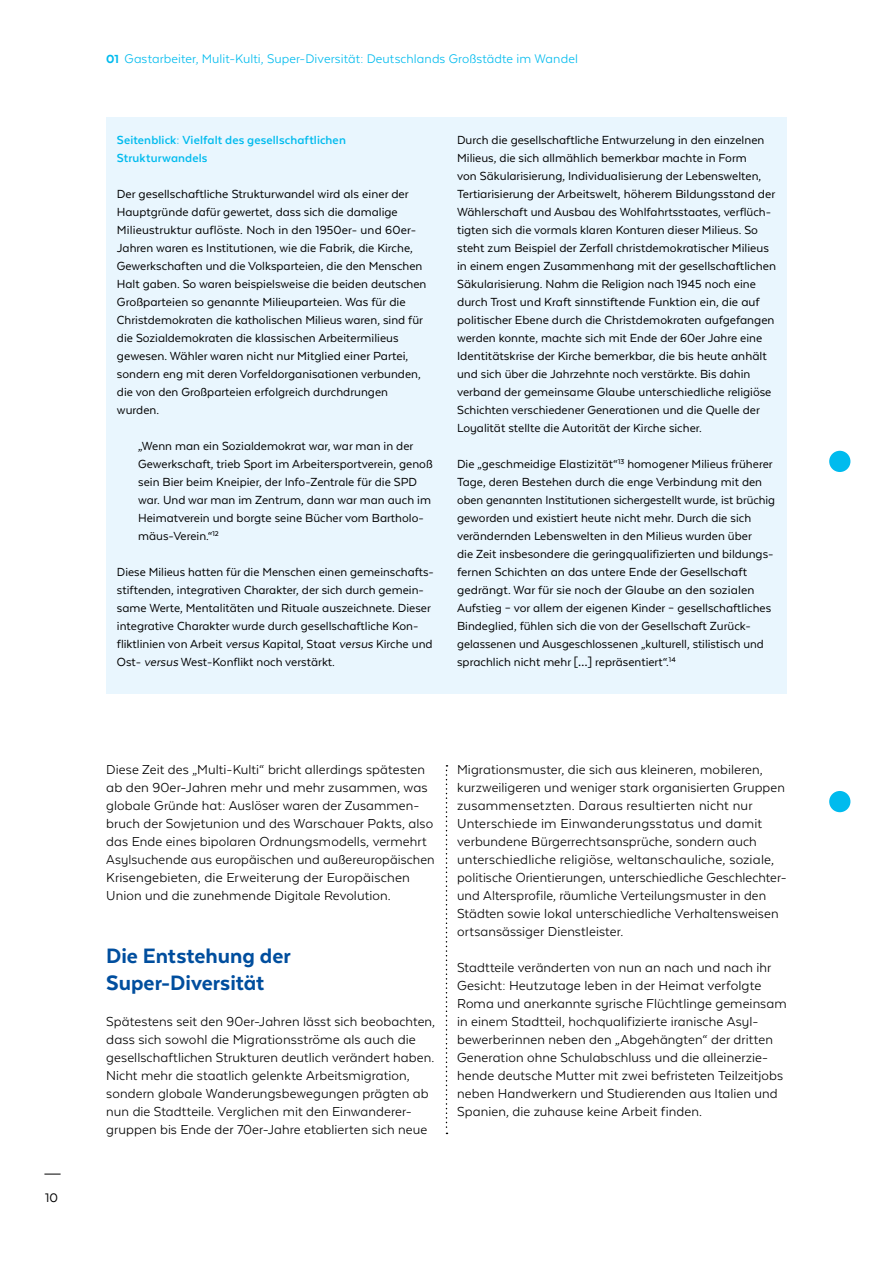
<style>
.page{position:relative;width:893px;height:1263px;background:#fff}
.page>*{position:absolute;margin:0;border:0;box-sizing:border-box;transform-origin:0 0}
.t1{font:800 24px/27px "Texta Alt";color:#004e9e}
.t2{font:15px/18px "Texta Alt";letter-spacing:.005em;color:#000}
.t3{font:14.4px "Texta Alt";letter-spacing:.005em;color:#0be}
.t4{font:14.25px "Texta Alt";color:#000}
.t5{font:13.5px/18px "Texta Alt";color:#000}
.t6{font:700 13.5px/18px "Texta Alt";letter-spacing:.01em;color:#0be}
.s1{font-weight:800;font-size:13.5px}
.s2{font-style:italic}
</style>
<div class="page">
<svg style="left:44px;top:1174px;width:17px;height:1px"></svg>
<div style="left:829px;top:451px;width:21px;height:21px;background:#0be;border-radius:50%"></div>
<div style="left:829px;top:791px;width:21px;height:21px;background:#0be;border-radius:50%"></div>
<div style="left:106px;top:117px;width:681px;height:576px;background:#e9f6fe"></div>
<svg style="left:446px;top:765px;width:1px;height:369px"></svg>
<p class="t4" style="left:45px;top:1190px;width:14px">10</p>
<p class="t3" style="left:106px;top:51px;width:473px"><span class="s1">01</span> Gastarbeiter, Mulit-Kulti, Super-Diversität: Deutschlands Großstädte im Wandel</p>
<p class="t6" style="left:117px;top:131px;width:230px">Seitenblick: Vielfalt des gesellschaftlichen<br>Strukturwandels</p>
<p class="t5" style="left:117px;top:185px;width:311px">Der gesellschaftliche Strukturwandel wird als einer der Hauptgründe dafür gewertet, dass sich die damalige Milieustruktur auflöste. Noch in den 1950er- und 60er-Jahren waren es Institutionen, wie die Fabrik, die Kirche, Gewerkschaften und die Volksparteien, die den Menschen Halt gaben. So waren beispielsweise die beiden deutschen Großparteien so genannte Milieuparteien. Was für die Christdemokraten die katholischen Milieus waren, sind für die Sozialdemokraten die klassischen Arbeitermilieus gewesen. Wähler waren nicht nur Mitglied einer Partei, sondern eng mit deren Vorfeldorganisationen verbunden, die von den Großparteien erfolgreich durchdrungen wurden.</p>
<p class="t5" style="left:138px;top:437px;width:296px">„Wenn man ein Sozialdemokrat war, war man in der Gewerkschaft, trieb Sport im Arbeitersportverein, genoß sein Bier beim Kneipier, der Info-Zentrale für die SPD war. Und war man im Zentrum, dann war man auch im Heimatverein und borgte seine Bücher vom Bartholo&shy;mäus-Verein.“<sup>12</sup></p>
<p class="t5" style="left:117px;top:563px;width:318px">Diese Milieus hatten für die Menschen einen gemeinschafts&shy;stiftenden, integrativen Charakter, der sich durch gemein&shy;same Werte, Mentalitäten und Rituale auszeichnete. Dieser integrative Charakter wurde durch gesellschaftliche Kon&shy;fliktlinien von Arbeit <span class="s2">versus</span> Kapital, Staat <span class="s2">versus</span> Kirche und Ost- <span class="s2">versus</span> West-Konflikt noch verstärkt.</p>
<p class="t5" style="left:457px;top:131px;width:320px">Durch die gesellschaftliche Entwurzelung in den einzelnen Milieus, die sich allmählich bemerkbar machte in Form<br>von Säkularisierung, Individualisierung der Lebenswelten, Tertiarisierung der Arbeitswelt, höherem Bildungsstand der Wählerschaft und Ausbau des Wohlfahrtsstaates, verflüch&shy;tigten sich die vormals klaren Konturen dieser Milieus. So steht zum Beispiel der Zerfall christdemokratischer Milieus in einem engen Zusammenhang mit der gesellschaftlichen Säkularisierung. Nahm die Religion nach 1945 noch eine durch Trost und Kraft sinnstiftende Funktion ein, die auf politischer Ebene durch die Christdemokraten aufgefangen werden konnte, machte sich mit Ende der 60er Jahre eine Identitätskrise der Kirche bemerkbar, die bis heute anhält und sich über die Jahrzehnte noch verstärkte. Bis dahin verband der gemeinsame Glaube unterschiedliche religiöse Schichten verschiedener Generationen und die Quelle der Loyalität stellte die Autorität der Kirche sicher.</p>
<p class="t5" style="left:457px;top:455px;width:319px">Die „geschmeidige Elastizität“<sup>13</sup> homogener Milieus früherer Tage, deren Bestehen durch die enge Verbindung mit den oben genannten Institutionen sichergestellt wurde, ist brüchig geworden und existiert heute nicht mehr. Durch die sich verändernden Lebenswelten in den Milieus wurden über<br>die Zeit insbesondere die geringqualifizierten und bildungs&shy;fernen Schichten an das untere Ende der Gesellschaft gedrängt. War für sie noch der Glaube an den sozialen Aufstieg – vor allem der eigenen Kinder – gesellschaftliches Bindeglied, fühlen sich die von der Gesellschaft Zurück&shy;gelassenen und Ausgeschlossenen „kulturell, stilistisch und sprachlich nicht mehr […] repräsentiert“.<sup>14</sup></p>
<p class="t2" style="left:106px;top:760px;width:330px">Diese Zeit des „Multi-Kulti“ bricht allerdings spätesten ab den 90er-Jahren mehr und mehr zusammen, was globale Gründe hat: Auslöser waren der Zusammen&shy;bruch der Sowjetunion und des Warschauer Pakts, also das Ende eines bipolaren Ordnungsmodells, vermehrt Asylsuchende aus europäischen und außereuropäischen Krisengebieten, die Erweiterung der Europäischen Union und die zunehmende Digitale Revolution.</p>
<h1 class="t1" style="left:106px;top:942px;width:186px">Die Entstehung der<br>Super-Diversität</h1>
<p class="t2" style="left:106px;top:1012px;width:330px">Spätestens seit den 90er-Jahren lässt sich beobachten, dass sich sowohl die Migrationsströme als auch die gesellschaftlichen Strukturen deutlich verändert haben.<br>Nicht mehr die staatlich gelenkte Arbeitsmigration, sondern globale Wanderungsbewegungen prägten ab nun die Stadtteile. Verglichen mit den Einwanderer&shy;gruppen bis Ende der 70er-Jahre etablierten sich neue</p>
<p class="t2" style="left:457px;top:760px;width:331px">Migrationsmuster, die sich aus kleineren, mobileren, kurzweiligeren und weniger stark organisierten Gruppen zusammensetzten. Daraus resultierten nicht nur Unterschiede im Einwanderungsstatus und damit verbundene Bürgerrechtsansprüche, sondern auch unterschiedliche religiöse, weltanschauliche, soziale, politische Orientierungen, unterschiedliche Geschlechter&shy;und Altersprofile, räumliche Verteilungsmuster in den Städten sowie lokal unterschiedliche Verhaltensweisen ortsansässiger Dienstleister.</p>
<p class="t2" style="left:457px;top:958px;width:331px">Stadtteile veränderten von nun an nach und nach ihr Gesicht: Heutzutage leben in der Heimat verfolgte Roma und anerkannte syrische Flüchtlinge gemeinsam in einem Stadtteil, hochqualifizierte iranische Asyl&shy;bewerberinnen neben den „Abgehängten“ der dritten Generation ohne Schulabschluss und die alleinerzie&shy;hende deutsche Mutter mit zwei befristeten Teilzeitjobs neben Handwerkern und Studierenden aus Italien und Spanien, die zuhause keine Arbeit finden.</p>
</div>
